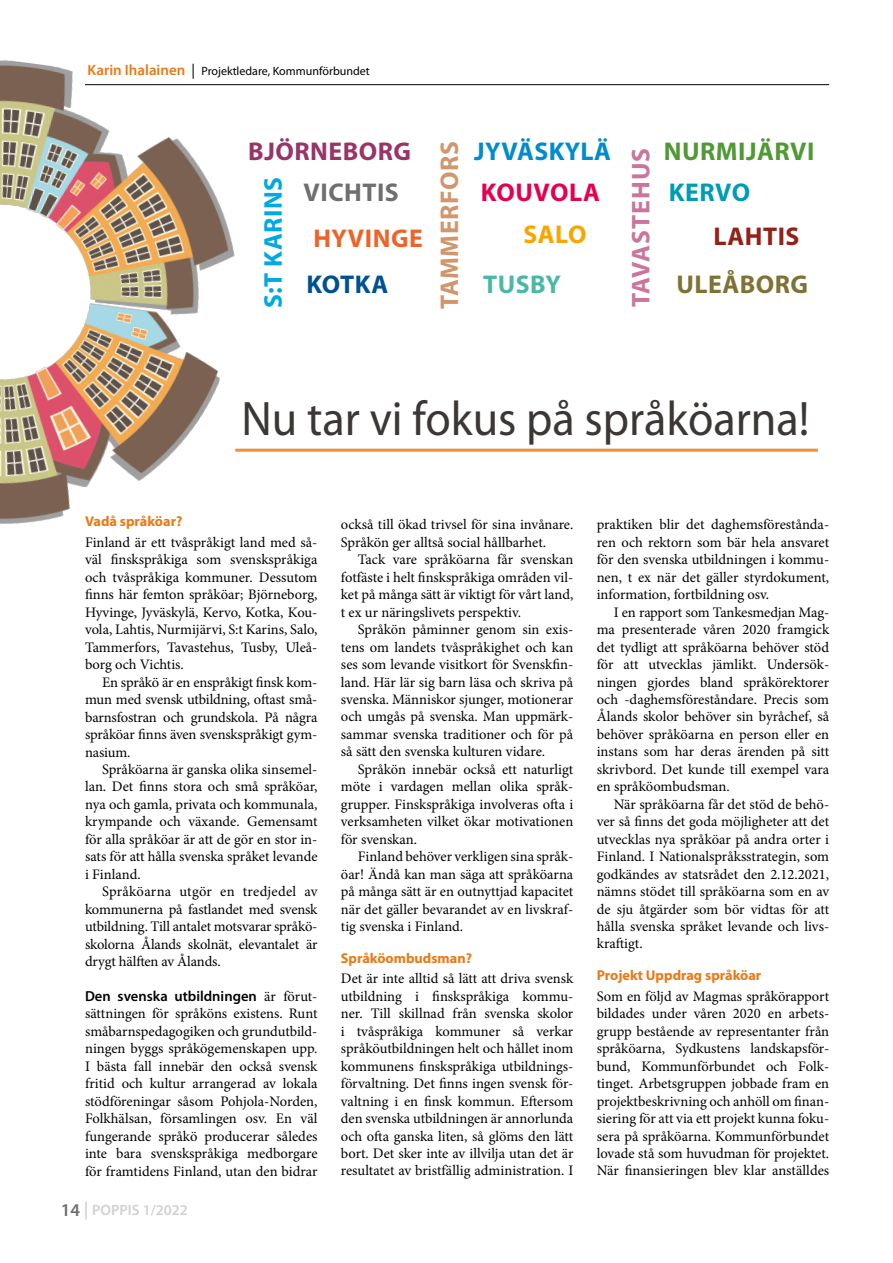
<style>
.page{position:relative;width:893px;height:1263px;background:#fff}
.page>*{position:absolute;margin:0;border:0;box-sizing:border-box;transform-origin:0 0}
.Rubrikis_30p_rak_sti{font:48.6px "Myriad Pro";color:#3b3735;scale:.95 1}
.Rubrikis_30p_rak_sti-2{font:700 25.8px "Myriad Pro";letter-spacing:.02em;color:#9a3467}
.Rubrikis_30p_rak_sti-3{font:700 25.8px "Myriad Pro";letter-spacing:.02em;color:#509a35}
.Rubrikis_30p_rak_sti-4{font:700 25.8px "Myriad Pro";letter-spacing:.02em;color:#d0976f}
.Rubrikis_30p_rak_sti-5{font:700 25.8px "Myriad Pro";letter-spacing:.04em;color:#cc759c}
.Rubrikis_30p_rak_sti-6{font:700 25.8px "Myriad Pro";letter-spacing:.02em;color:#008ccd}
.Rubrikis_30p_rak_sti-7{font:700 25.8px "Myriad Pro";letter-spacing:.02em;color:#00a9e2}
.Rubrikis_30p_rak_sti-8{font:700 25.8px "Myriad Pro";letter-spacing:.02em;color:#7e7334}
.Rubrikis_30p_rak_sti-9{font:700 25.8px "Myriad Pro";letter-spacing:.02em;color:#ec6429}
.Rubrikis_30p_rak_sti-10{font:700 25.8px "Myriad Pro";letter-spacing:.02em;color:#e50051}
.Rubrikis_30p_rak_sti-11{font:700 25.8px "Myriad Pro";letter-spacing:.02em;color:#706f6f}
.Rubrikis_30p_rak_sti-12{font:700 25.8px "Myriad Pro";letter-spacing:.02em;color:#932118}
.Rubrikis_30p_rak_sti-13{font:700 25.8px "Myriad Pro";letter-spacing:.015em;color:#009cb4}
.Rubrikis_30p_rak_sti-14{font:700 25.8px "Myriad Pro";letter-spacing:.005em;color:#005092}
.Rubrikis_30p_rak_sti-15{font:700 25.8px "Myriad Pro";letter-spacing:.02em;color:#4ab8a9}
.Rubrikis_30p_rak_sti-16{font:700 25.8px "Myriad Pro";color:#f7a600}
.t1{font:600 15px "Myriad Pro";color:#d1d1d0}
._00-bröd_in_swe{font:14.55px/17.4px "Minion Pro";letter-spacing:-.005em;color:#000;text-align:justify}
._00-bröd_utin_swe{font:14.55px/17.4px "Minion Pro";color:#000;text-align:justify}
._00-mell_rub__svart{font:700 14.25px "Myriad Pro";color:#ec7813}
.kirjoittaja{font:12px "Myriad Pro";color:#000}
.s1{font-weight:600;font-size:15px;color:#ec7813}
.s2{font-size:15px}
.s3{font-family:"Myriad Pro";font-weight:600}
.s4{font-size:18px;color:#706f6f}
.s5{font-size:18px}
</style>
<div class="page">
<img style="left:0;top:59px;width:257px;height:465px">
<hr style="left:85px;top:84px;width:744px;height:1px;background:#000">
<hr style="left:235px;top:449px;width:583px;height:3px;background:#f08e39">
<p class="kirjoittaja" style="left:88px;top:64px;width:284px"><span class="s1">Karin Ihalainen</span> <span class="s2">|</span> Projektledare, Kommunförbundet</p>
<p class="Rubrikis_30p_rak_sti-2" style="left:248px;top:137px;width:164px">BJÖRNEBORG</p>
<p class="Rubrikis_30p_rak_sti-7" style="left:259px;top:308px;width:132px;rotate:-90deg">S:T KARINS</p>
<p class="Rubrikis_30p_rak_sti-11" style="left:304px;top:177px;width:97px">VICHTIS</p>
<p class="Rubrikis_30p_rak_sti-9" style="left:314px;top:223px;width:111px">HYVINGE</p>
<p class="Rubrikis_30p_rak_sti-14" style="left:306px;top:270px;width:83px">KOTKA</p>
<p class="Rubrikis_30p_rak_sti-6" style="left:474px;top:137px;width:139px">JYVÄSKYLÄ</p>
<p class="Rubrikis_30p_rak_sti-3" style="left:664px;top:137px;width:152px">NURMIJÄRVI</p>
<p class="Rubrikis_30p_rak_sti-4" style="left:435px;top:309px;width:169px;rotate:-90deg">TAMMERFORS</p>
<p class="Rubrikis_30p_rak_sti-5" style="left:626px;top:307px;width:161px;rotate:-90deg">TAVASTEHUS</p>
<p class="Rubrikis_30p_rak_sti-10" style="left:481px;top:177px;width:120px">KOUVOLA</p>
<p class="Rubrikis_30p_rak_sti-13" style="left:669px;top:177px;width:83px">KERVO</p>
<p class="Rubrikis_30p_rak_sti-16" style="left:523px;top:219px;width:64px">SALO</p>
<p class="Rubrikis_30p_rak_sti-12" style="left:714px;top:222px;width:87px">LAHTIS</p>
<p class="Rubrikis_30p_rak_sti-15" style="left:483px;top:270px;width:79px">TUSBY</p>
<p class="Rubrikis_30p_rak_sti-8" style="left:676px;top:270px;width:133px">ULEÅBORG</p>
<p class="Rubrikis_30p_rak_sti" style="left:242px;top:392px;width:599px">Nu tar vi fokus på språköarna!</p>
<p class="_00-mell_rub__svart" style="left:85px;top:514px;width:99px">Vadå språköar?</p>
<p class="_00-bröd_utin_swe" style="left:85px;top:534px;width:234px">Finland är ett tvåspråkigt land med så&shy;väl finskspråkiga som svenskspråkiga och tvåspråkiga kommuner. Dessutom finns här femton språköar; Björneborg, Hyvinge, Jyväskylä, Kervo, Kotka, Kou&shy;vola, Lahtis, Nurmijärvi, S:t Karins, Salo, Tammerfors, Tavastehus, Tusby, Uleå&shy;borg och Vichtis.</p>
<p class="_00-bröd_in_swe" style="left:85px;top:673px;width:234px;text-indent:17px">En språkö är en enspråkigt finsk kom&shy;mun med svensk utbildning, oftast små&shy;barnsfostran och grundskola. På några språköar finns även svenskspråkigt gym&shy;nasium.</p>
<p class="_00-bröd_in_swe" style="left:85px;top:761px;width:234px;text-indent:17px">Språköarna är ganska olika sinsemel&shy;lan. Det finns stora och små språköar, nya och gamla, privata och kommunala, krympande och växande. Gemensamt för alla språköar är att de gör en stor in&shy;sats för att hålla svenska språket levande i Finland.</p>
<p class="_00-bröd_in_swe" style="left:85px;top:883px;width:234px;text-indent:17px">Språköarna utgör en tredjedel av kommunerna på fastlandet med svensk utbildning. Till antalet motsvarar språkö&shy;skolorna Ålands skolnät, elevantalet är drygt hälften av Ålands.</p>
<p class="_00-bröd_utin_swe" style="left:85px;top:988px;width:234px"><span class="s3">Den svenska utbildningen</span> är förut&shy;sättningen för språköns existens. Runt småbarnspedagogiken och grundutbild&shy;ningen byggs språkögemenskapen upp.<br>I bästa fall innebär den också svensk fritid och kultur arrangerad av lokala stödföreningar såsom Pohjola-Norden, Folkhälsan, församlingen osv. En väl fungerande språkö producerar således inte bara svenskspråkiga medborgare för framtidens Finland, utan den bidrar</p>
<p class="t1" style="left:61px;top:1202px;width:129px"><span class="s4">14</span> <span class="s5">|</span> POPPIS 1/2022</p>
<p class="_00-bröd_utin_swe" style="left:341px;top:516px;width:234px">också till ökad trivsel för sina invånare.<br>Språkön ger alltså social hållbarhet.</p>
<p class="_00-bröd_in_swe" style="left:341px;top:551px;width:234px;text-indent:17px">Tack vare språköarna får svenskan fotfäste i helt finskspråkiga områden vil&shy;ket på många sätt är viktigt för vårt land, t ex ur näringslivets perspektiv.</p>
<p class="_00-bröd_in_swe" style="left:341px;top:621px;width:234px;text-indent:17px">Språkön påminner genom sin exis&shy;tens om landets tvåspråkighet och kan ses som levande visitkort för Svenskfin&shy;land. Här lär sig barn läsa och skriva på svenska. Människor sjunger, motionerar och umgås på svenska. Man uppmärk&shy;sammar svenska traditioner och för på så sätt den svenska kulturen vidare.</p>
<p class="_00-bröd_in_swe" style="left:341px;top:760px;width:234px;text-indent:17px">Språkön innebär också ett naturligt möte i vardagen mellan olika språk&shy;grupper. Finskspråkiga involveras ofta i verksamheten vilket ökar motivationen för svenskan.</p>
<p class="_00-bröd_in_swe" style="left:341px;top:848px;width:234px;text-indent:17px">Finland behöver verkligen sina språk&shy;öar! Ändå kan man säga att språköarna på många sätt är en outnyttjad kapacitet när det gäller bevarandet av en livskraf&shy;tig svenska i Finland.</p>
<p class="_00-mell_rub__svart" style="left:341px;top:950px;width:133px">Språköombudsman?</p>
<p class="_00-bröd_utin_swe" style="left:341px;top:970px;width:234px">Det är inte alltid så lätt att driva svensk utbildning i finskspråkiga kommu&shy;ner. Till skillnad från svenska skolor i tvåspråkiga kommuner så verkar språköutbildningen helt och hållet inom kommunens finskspråkiga utbildnings&shy;förvaltning. Det finns ingen svensk för&shy;valtning i en finsk kommun. Eftersom den svenska utbildningen är annorlunda och ofta ganska liten, så glöms den lätt bort. Det sker inte av illvilja utan det är resultatet av bristfällig administration. I</p>
<p class="_00-bröd_utin_swe" style="left:597px;top:516px;width:234px">praktiken blir det daghemsförestånda&shy;ren och rektorn som bär hela ansvaret för den svenska utbildningen i kommu&shy;nen, t ex när det gäller styrdokument, information, fortbildning osv.</p>
<p class="_00-bröd_in_swe" style="left:597px;top:603px;width:234px;text-indent:17px">I en rapport som Tankesmedjan Mag&shy;ma presenterade våren 2020 framgick det tydligt att språköarna behöver stöd för att utvecklas jämlikt. Undersök&shy;ningen gjordes bland språkörektorer och -daghemsföreståndare. Precis som Ålands skolor behöver sin byråchef, så behöver språköarna en person eller en instans som har deras ärenden på sitt skrivbord. Det kunde till exempel vara en språköombudsman.</p>
<p class="_00-bröd_in_swe" style="left:597px;top:795px;width:234px;text-indent:17px">När språköarna får det stöd de behö&shy;ver så finns det goda möjligheter att det utvecklas nya språköar på andra orter i Finland. I Nationalspråksstrategin, som godkändes av statsrådet den 2.12.2021, nämns stödet till språköarna som en av de sju åtgärder som bör vidtas för att hålla svenska språket levande och livs&shy;kraftigt.</p>
<p class="_00-mell_rub__svart" style="left:597px;top:967px;width:166px">Projekt Uppdrag språköar</p>
<p class="_00-bröd_utin_swe" style="left:597px;top:987px;width:234px">Som en följd av Magmas språkörapport bildades under våren 2020 en arbets&shy;grupp bestående av representanter från språköarna, Sydkustens landskapsför&shy;bund, Kommunförbundet och Folk&shy;tinget. Arbetsgruppen jobbade fram en projektbeskrivning och anhöll om finan&shy;siering för att via ett projekt kunna foku&shy;sera på språköarna. Kommunförbundet lovade stå som huvudman för projektet.<br>När finansieringen blev klar anställdes</p>
</div>
